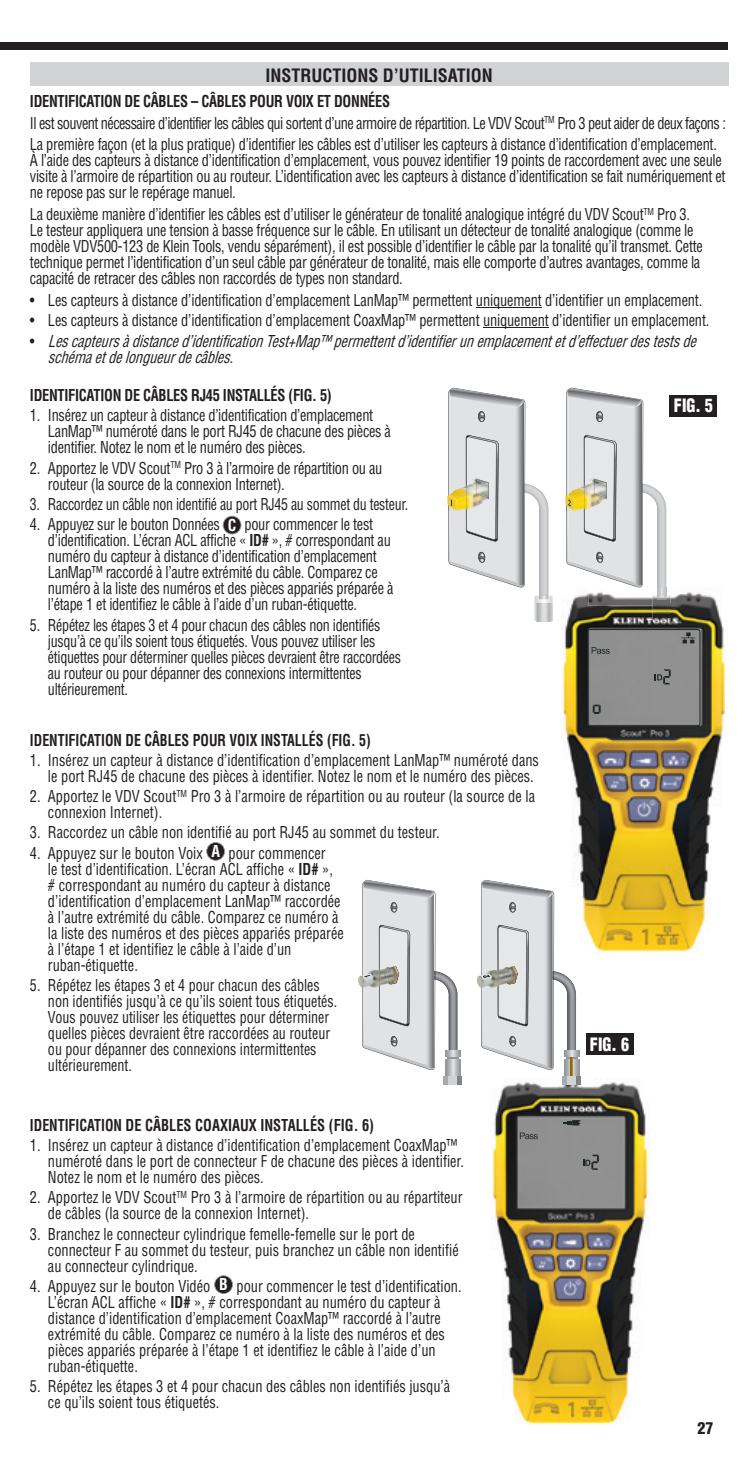
<style>
.page{position:relative;width:756px;height:1458px;background:#fff}
.page>*{position:absolute;margin:0;border:0;box-sizing:border-box;transform-origin:0 0}
.t1{font:700 condensed 18px "Helvetica LT Std";color:#231f20}
.t2{font:900 condensed 18px "Helvetica LT Std";color:#fff;scale:.9 1}
.t3{font:condensed 16px/16px "Helvetica LT Std";letter-spacing:-.02em;color:#231f20;scale:.9 1}
.t4{font:condensed 16px/16px "Helvetica LT Std";color:#231f20;scale:.9 1}
.t5{font:condensed 16px/16px "Helvetica LT Std";letter-spacing:-.02em;color:#231f20;scale:.88 1}
.t6{font:condensed 16px/16px "Helvetica LT Std";color:#231f20;scale:.88 1}
.t7{font:italic condensed 16px/16px "Helvetica LT Std";color:#231f20;scale:.9 1}
.t8{font:700 condensed 16px "Helvetica LT Std";color:#231f20;scale:.87 1}
.t9{font:condensed 16px "Helvetica LT Std";letter-spacing:-.02em;color:#231f20;scale:.87 1}
.t10{font:700 condensed 16px "Helvetica LT Std";letter-spacing:-.02em;color:#231f20;scale:.9 1}
.t11{font:900 condensed 16px "Helvetica LT Std";color:#231f20}
.s1{font-weight:700}
.s2{font-style:normal}
.s3{font-weight:700;color:#fff}
</style>
<div class="page">
<div style="left:0;top:42px;width:727px;height:8px;background:#231f20"></div>
<div style="left:30px;top:62px;width:698px;height:24px;background:#d1d2d4"></div>
<hr style="left:476px;top:307px;width:66px;height:1px;background:#231f20">
<hr style="left:483px;top:327px;width:66px;height:1px;background:#231f20">
<svg style="left:223px;top:516px;width:18px;height:18px"></svg>
<svg style="left:206px;top:842px;width:19px;height:19px"></svg>
<div style="left:670px;top:395px;width:47px;height:22px;background:#231f20"></div>
<img style="left:446px;top:495px;width:2px;height:11px">
<svg style="left:448px;top:388px;width:105px;height:234px"></svg>
<img style="left:564px;top:495px;width:2px;height:11px">
<img style="left:562px;top:592px;width:164px;height:361px">
<img style="left:653px;top:596px;width:18px;height:24px">
<svg style="left:653px;top:620px;width:17px;height:2px"></svg>
<img style="left:653px;top:603px;width:17px;height:17px">
<svg style="left:566px;top:388px;width:104px;height:211px"></svg>
<div style="left:587px;top:629px;width:113px;height:97px;border:1px solid #1e2526;border-radius:3px"></div>
<svg style="left:681px;top:633px;width:14px;height:10px"></svg>
<svg style="left:593px;top:705px;width:8px;height:9px"></svg>
<svg style="left:592px;top:647px;width:18px;height:7px"></svg>
<svg style="left:655px;top:669px;width:16px;height:15px"></svg>
<div style="left:586px;top:1034px;width:47px;height:21px;background:#231f20"></div>
<img style="left:492px;top:1078px;width:157px;height:347px">
<img style="left:559px;top:1079px;width:24px;height:24px">
<svg style="left:477px;top:880px;width:99px;height:190px"></svg>
<svg style="left:566px;top:1057px;width:12px;height:3px"></svg>
<svg style="left:564px;top:1060px;width:15px;height:17px"></svg>
<svg style="left:571px;top:1057px;width:2px;height:20px"></svg>
<div style="left:567px;top:1077px;width:9px;height:8px;background:#d1d2d4"></div>
<svg style="left:563px;top:1077px;width:4px;height:8px"></svg>
<div style="left:576px;top:1077px;width:5px;height:8px;background:#808285"></div>
<svg style="left:564px;top:1051px;width:15px;height:6px"></svg>
<img style="left:457px;top:991px;width:4px;height:78px">
<svg style="left:358px;top:880px;width:99px;height:190px"></svg>
<svg style="left:447px;top:1057px;width:12px;height:3px"></svg>
<svg style="left:445px;top:1060px;width:15px;height:25px"></svg>
<div style="left:448px;top:1077px;width:9px;height:8px;background:#d1d2d4"></div>
<svg style="left:444px;top:1077px;width:4px;height:8px"></svg>
<svg style="left:458px;top:1077px;width:4px;height:8px"></svg>
<svg style="left:445px;top:1051px;width:15px;height:6px"></svg>
<div style="left:515px;top:1115px;width:114px;height:97px;border:1px solid #1e2526;border-radius:3px"></div>
<svg style="left:563px;top:1120px;width:18px;height:5px"></svg>
<svg style="left:520px;top:1133px;width:18px;height:6px"></svg>
<svg style="left:583px;top:1155px;width:16px;height:15px"></svg>
<svg style="left:214px;top:1275px;width:19px;height:19px"></svg>
<p class="t1" style="left:265px;top:64px;width:229px">INSTRUCTIONS D’UTILISATION</p>
<p class="t3" style="left:30px;top:90px;width:775px;line-height:21.8px"><span class="s1">IDENTIFICATION DE CÂBLES – CÂBLES POUR VOIX ET DONNÉES<br></span>Il est souvent nécessaire d’identifier les câbles qui sortent d’une armoire de répartition. Le VDV Scout<sup>TM</sup> Pro 3 peut aider de deux façons :<br>La première façon (et la plus pratique) d’identifier les câbles est d’utiliser les capteurs à distance d’identification d’emplacement.</p>
<p class="t3" style="left:30px;top:153px;width:774px">À l’aide des capteurs à distance d’identification d’emplacement, vous pouvez identifier 19 points de raccordement avec une seule visite à l’armoire de répartition ou au routeur. L’identification avec les capteurs à distance d’identification se fait numériquement et ne repose pas sur le repérage manuel.</p>
<p class="t3" style="left:30px;top:206px;width:749px">La deuxième manière d’identifier les câbles est d’utiliser le générateur de tonalité analogique intégré du VDV Scout<sup>TM</sup> Pro 3.<br>Le testeur appliquera une tension à basse fréquence sur le câble. En utilisant un détecteur de tonalité analogique (comme le modèle VDV500-123 de Klein Tools, vendu séparément), il est possible d’identifier le câble par la tonalité qu’il transmet. Cette technique permet l’identification d’un seul câble par générateur de tonalité, mais elle comporte d’autres avantages, comme la capacité de retracer des câbles non raccordés de types non standard.</p>
<p class="t3" style="left:30px;top:292px;width:749px">• Les capteurs à distance d’identification d’emplacement LanMap™ permettent uniquement d’identifier un emplacement.</p>
<p class="t3" style="left:30px;top:312px;width:757px">• Les capteurs à distance d’identification d’emplacement CoaxMap™ permettent uniquement d’identifier un emplacement.</p>
<p class="t7" style="left:48px;top:333px;width:727px;text-indent:-18px"><span class="s2">•</span> Lescapteursàdistanced’identificationTest+Map™ permettentd’identifierunemplacementetd’effectuerdestestsde schémaetdelongueurdecâbles.</p>
<p class="t10" style="left:30px;top:385px;width:337px">IDENTIFICATION DE CÂBLES RJ45 INSTALLÉS (FIG. 5)</p>
<p class="t3" style="left:48px;top:408px;width:383px;text-indent:-18px">1. Insérez un capteur à distance d’identification d’emplacement<br>LanMap™ numéroté dans le port RJ45 de chacune des pièces à identifier. Notez le nom et le numéro des pièces.</p>
<p class="t3" style="left:48px;top:460px;width:373px;text-indent:-18px">2. Apportez le VDV Scout<sup>TM</sup> Pro 3 à l’armoire de répartition ou au routeur (la source de la connexion Internet).</p>
<p class="t9" style="left:30px;top:494px;width:436px">3. Raccordez un câble non identifié au port RJ45 au sommet du testeur.</p>
<p class="t3" style="left:48px;top:517px;width:385px;text-indent:-18px">4. Appuyez sur le bouton Données <span class="s3">C</span> pour commencer le test d’identification. L’écran ACL affiche « <span class="s1">ID#</span> », # correspondant au numéro du capteur à distance d’identification d’emplacement LanMap™ raccordé à l’autre extrémité du câble. Comparez ce numéro à la liste des numéros et des pièces appariés préparée à l’étape 1 et identifiez le câble à l’aide d’un ruban-étiquette.</p>
<p class="t5" style="left:48px;top:617px;width:403px;text-indent:-18px">5. Répétez les étapes 3 et 4 pour chacun des câbles non identifiés jusqu’à ce qu’ils soient tous étiquetés. Vous pouvez utiliser les étiquettes pour déterminer quelles pièces devraient être raccordées au routeur ou pour dépanner des connexions intermittentes ultérieurement.</p>
<p class="t8" style="left:30px;top:730px;width:393px">IDENTIFICATION DE CÂBLES POUR VOIX INSTALLÉS (FIG. 5)</p>
<p class="t4" style="left:48px;top:752px;width:547px;text-indent:-18px">1. Insérez un capteur à distance d’identification d’emplacement LanMap™ numéroté dans le port RJ45 de chacune des pièces à identifier. Notez le nom et le numéro des pièces.</p>
<p class="t4" style="left:48px;top:788px;width:543px;text-indent:-18px">2. Apportez le VDV Scout<sup>TM</sup> Pro 3 à l’armoire de répartition ou au routeur (la source de la connexion Internet).</p>
<p class="t4" style="left:30px;top:825px;width:457px">3. Raccordez un câble non identifié au port RJ45 au sommet du testeur.</p>
<p class="t4" style="left:48px;top:845px;width:330px;text-indent:-18px">4. Appuyez sur le bouton Voix <span class="s3">A</span> pour commencer<br>le test d’identification. L’écran ACL affiche « <span class="s1">ID#</span> », # correspondant au numéro du capteur à distance d’identification d’emplacement LanMap™ raccordée à l’autre extrémité du câble. Comparez ce numéro à la liste des numéros et des pièces appariés préparée à l’étape 1 et identifiez le câble à l’aide d’un ruban-étiquette.</p>
<p class="t6" style="left:48px;top:977px;width:330px;text-indent:-18px">5. Répétez les étapes 3 et 4 pour chacun des câbles non identifiés jusqu’à ce qu’ils soient tous étiquetés.<br>Vous pouvez utiliser les étiquettes pour déterminer quelles pièces devraient être raccordées au routeur ou pour dépanner des connexions intermittentes ultérieurement.</p>
<p class="t2" style="left:674px;top:394px;width:45px">FIG. 5</p>
<p class="t2" style="left:590px;top:1033px;width:45px">FIG. 6</p>
<p class="t8" style="left:30px;top:1115px;width:397px">IDENTIFICATION DE CÂBLES COAXIAUX INSTALLÉS (FIG. 6)</p>
<p class="t4" style="left:48px;top:1137px;width:464px;text-indent:-18px">1. Insérez un capteur à distance d’identification d’emplacement CoaxMap™ numéroté dans le port de connecteur F de chacune des pièces à identifier.<br>Notez le nom et le numéro des pièces.</p>
<p class="t4" style="left:48px;top:1189px;width:462px;text-indent:-18px">2. Apportez le VDV Scout<sup>TM</sup> Pro 3 à l’armoire de répartition ou au répartiteur de câbles (la source de la connexion Internet).</p>
<p class="t4" style="left:48px;top:1226px;width:458px;text-indent:-18px">3. Branchez le connecteur cylindrique femelle-femelle sur le port de connecteur F au sommet du testeur, puis branchez un câble non identifié au connecteur cylindrique.</p>
<p class="t4" style="left:48px;top:1278px;width:461px;text-indent:-18px">4. Appuyez sur le bouton Vidéo <span class="s3">B</span> pour commencer le test d’identification.<br>L’écran ACL affiche « <span class="s1">ID#</span> », # correspondant au numéro du capteur à distance d’identification d’emplacement CoaxMap™ raccordé à l’autre extrémité du câble. Comparez ce numéro à la liste des numéros et des pièces appariés préparée à l’étape 1 et identifiez le câble à l’aide d’un ruban-étiquette.</p>
<p class="t4" style="left:48px;top:1378px;width:448px;text-indent:-18px">5. Répétez les étapes 3 et 4 pour chacun des câbles non identifiés jusqu’à ce qu’ils soient tous étiquetés.</p>
<p class="t11" style="left:698px;top:1418px;width:17px">27</p>
</div>
